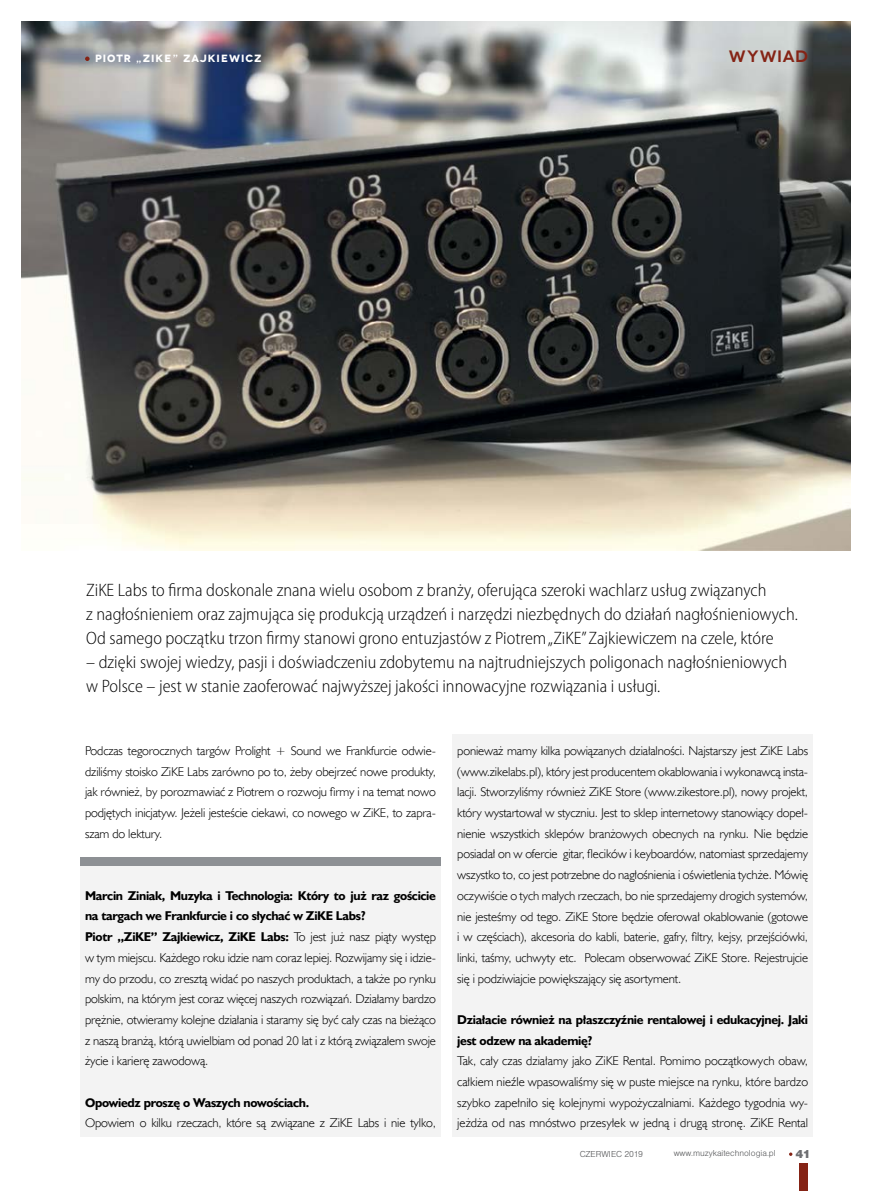
<style>
.page{position:relative;width:872px;height:1191px;background:#fff}
.page>*{position:absolute;margin:0;border:0;box-sizing:border-box;transform-origin:0 0}
.t1{font:300 semi-condensed 18px/24px "Myriad Pro";color:#000}
.t2{font:600 16.5px "Novecentowide";letter-spacing:.04em;color:#852315}
.t3{font:12.75px/20.7px "Humanst 521 Lt EU";letter-spacing:-.01em;color:#000;text-align:justify}
.t4{font:700 12.75px/20.7px "Humanst 521 EU";letter-spacing:-.025em;color:#000}
.t5{font:12px "Nimbus San DEE Blac";color:#6d6e71}
.t6{font:700 10.5px "Novecentowide";letter-spacing:.09em;color:#fff}
.t7{font:9px "Nimbus San DEE Ligh";color:#58595b}
.s1{font-family:"Humanst 521 Lt EU";font-weight:400}
</style>
<div class="page">
<img style="left:21px;top:21px;width:829px;height:530px">
<div style="left:799px;top:1162px;width:9px;height:29px;background:#852315"></div>
<div style="left:452px;top:734px;width:361px;height:402px;background:#f3f3f3"></div>
<div style="left:80px;top:857px;width:361px;height:279px;background:#f3f3f3"></div>
<div style="left:80px;top:857px;width:361px;height:8px;background:#8d9094"></div>
<svg style="left:85px;top:57px;width:5px;height:4px"></svg>
<p class="t6" style="left:95px;top:52px;width:168px">PIOTR „ZIKE” ZAJKIEWICZ</p>
<p class="t2" style="left:729px;top:46px;width:81px">WYWIAD</p>
<p class="t1" style="left:86px;top:578px;width:713px">ZiKE Labs to firma doskonale znana wielu osobom z branży, oferująca szeroki wachlarz usług związanych<br>z nagłośnieniem oraz zajmująca się produkcją urządzeń i narzędzi niezbędnych do działań nagłośnieniowych.<br>Od samego początku trzon firmy stanowi grono entuzjastów z Piotrem „ZiKE” Zajkiewiczem na czele, które</p>
<h1 class="t1" style="left:86px;top:650px;width:702px">– dzięki swojej wiedzy, pasji i doświadczeniu zdobytemu na najtrudniejszych poligonach nagłośnieniowych w Polsce – jest w stanie zaoferować najwyższej jakości innowacyjne rozwiązania i usługi.</h1>
<p class="t3" style="left:85px;top:740px;width:352px">Podczas tegorocznych targów Prolight + Sound we Frankfurcie odwie&shy;dziliśmy stoisko ZiKE Labs zarówno po to, żeby obejrzeć nowe produkty, jak również, by porozmawiać z Piotrem o rozwoju firmy i na temat nowo podjętych inicjatyw. Jeżeli jesteście ciekawi, co nowego w ZiKE, to zapra&shy;szam do lektury.</p>
<p class="t4" style="left:85px;top:885px;width:352px">Marcin Ziniak, Muzyka i Technologia: Który to już raz gościcie na targach we Frankfurcie i co słychać w ZiKE Labs?<br>Piotr „ZiKE” Zajkiewicz, ZiKE Labs: <span class="s1">To jest już nasz piąty występ</span></p>
<p class="t3" style="left:85px;top:947px;width:352px">w tym miejscu. Każdego roku idzie nam coraz lepiej. Rozwijamy się i idzie&shy;my do przodu, co zresztą widać po naszych produktach, a także po rynku polskim, na którym jest coraz więcej naszych rozwiązań. Działamy bardzo prężnie, otwieramy kolejne działania i staramy się być cały czas na bieżąco z naszą branżą, którą uwielbiam od ponad 20 lat i z którą związałem swoje życie i karierę zawodową.</p>
<p class="t4" style="left:85px;top:1092px;width:226px">Opowiedz proszę o Waszych nowościach.</p>
<p class="t3" style="left:85px;top:1112px;width:352px">Opowiem o kilku rzeczach, które są związane z ZiKE Labs i nie tylko,</p>
<p class="t3" style="left:457px;top:740px;width:352px">ponieważ mamy kilka powiązanych działalności. Najstarszy jest ZiKE Labs (www.zikelabs.pl), który jest producentem okablowania i wykonawcą insta&shy;lacji. Stworzyliśmy również ZiKE Store (www.zikestore.pl), nowy projekt, który wystartował w styczniu. Jest to sklep internetowy stanowiący dopeł&shy;nienie wszystkich sklepów branżowych obecnych na rynku. Nie będzie posiadał on w ofercie gitar, flecików i keyboardów, natomiast sprzedajemy wszystko to, co jest potrzebne do nagłośnienia i oświetlenia tychże. Mówię oczywiście o tych małych rzeczach, bo nie sprzedajemy drogich systemów, nie jesteśmy od tego. ZiKE Store będzie oferował okablowanie (gotowe i w częściach), akcesoria do kabli, baterie, gafry, filtry, kejsy, przejściówki, linki, taśmy, uchwyty etc. Polecam obserwować ZiKE Store. Rejestrujcie się i podziwiajcie powiększający się asortyment.</p>
<p class="t4" style="left:457px;top:1009px;width:352px">Działacie również na płaszczyźnie rentalowej i edukacyjnej. Jaki jest odzew na akademię?</p>
<p class="t3" style="left:457px;top:1050px;width:352px">Tak, cały czas działamy jako ZiKE Rental. Pomimo początkowych obaw, całkiem nieźle wpasowaliśmy się w puste miejsce na rynku, które bardzo szybko zapełniło się kolejnymi wypożyczalniami. Każdego tygodnia wy&shy;jeżdża od nas mnóstwo przesyłek w jedną i drugą stronę. ZiKE Rental</p>
<p class="t7" style="left:579px;top:1149px;width:65px">CZERWIEC 2019</p>
<p class="t7" style="left:674px;top:1148px;width:103px">www.muzykaitechnologia.pl</p>
<p class="t5" style="left:795px;top:1147px;width:17px">41</p>
</div>
